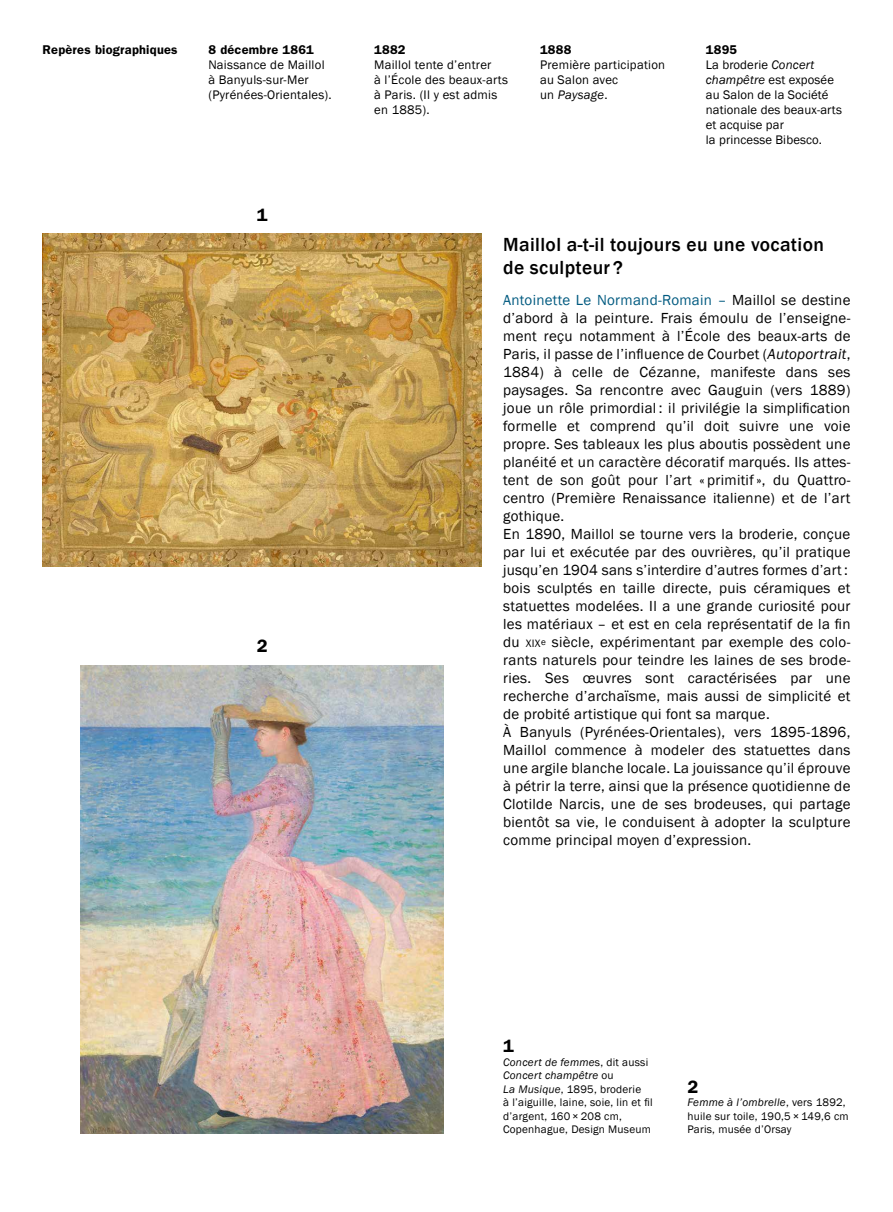
<style>
.page{position:relative;width:893px;height:1212px;background:#fff}
.page>*{position:absolute;margin:0;border:0;box-sizing:border-box;transform-origin:0 0}
.t1{font:500 19.5px/22.5px "Franklin Gothic";letter-spacing:.02em;color:#000}
.t2{font:600 18px "Franklin Gothic";color:#000}
.t3{font:15px/18px "Franklin Gothic";letter-spacing:.02em;color:#000}
.t4{font:12.75px/15px "Franklin Gothic";letter-spacing:.02em;color:#000}
.t5{font:600 12.75px "Franklin Gothic";letter-spacing:.02em;color:#000}
.t6{font:11.25px/13.5px "Franklin Gothic";letter-spacing:.02em;color:#000}
.s1{font-style:italic}
.s2{font-weight:600}
.s3{color:#005a80}
.s4{font-size:10.95px}
</style>
<div class="page">
<img style="left:81px;top:665px;width:362px;height:468px">
<img style="left:43px;top:234px;width:439px;height:332px">
<p class="t5" style="left:43px;top:42px;width:137px">Repères biographiques</p>
<p class="t5" style="left:208px;top:42px;width:107px">8 décembre 1861</p>
<p class="t4" style="left:208px;top:58px;width:125px">Naissance de Maillol à Banyuls-sur-Mer (Pyrénées-Orientales).</p>
<p class="t2" style="left:257px;top:204px;width:12px">1</p>
<p class="t2" style="left:257px;top:635px;width:12px">2</p>
<p class="t5" style="left:374px;top:42px;width:33px">1882</p>
<p class="t4" style="left:374px;top:58px;width:135px">Maillol tente d’entrer<br>à l’École des beaux-arts à Paris. (Il y est admis en 1885).</p>
<p class="t5" style="left:540px;top:42px;width:33px">1888</p>
<p class="t4" style="left:540px;top:58px;width:127px">Première participation au Salon avec<br>un <span class="s1">Paysage</span>.</p>
<p class="t4" style="left:706px;top:43px;width:138px"><span class="s2">1895<br></span>La broderie <span class="s1">Concert champêtre</span> est exposée au Salon de la Société nationale des beaux-arts et acquise par<br>la princesse Bibesco.</p>
<h1 class="t1" style="left:503px;top:234px;width:322px">Maillol a-t-il toujours eu une vocation de sculpteur ?</h1>
<p class="t3" style="left:503px;top:292px;width:349px"><span class="s3">Antoinette Le Normand-Romain –</span> Maillol se destine d’abord à la peinture. Frais émoulu de l’enseigne&shy;ment reçu notamment à l’École des beaux-arts de Paris, il passe de l’influence de Courbet (<span class="s1">Autoportrait</span>, 1884) à celle de Cézanne, manifeste dans ses paysages. Sa rencontre avec Gauguin (vers 1889) joue un rôle primordial : il privilégie la simplification formelle et comprend qu’il doit suivre une voie propre. Ses tableaux les plus aboutis possèdent une planéité et un caractère décoratif marqués. Ils attes&shy;tent de son goût pour l’art « primitif», du Quattro&shy;centro (Première Renaissance italienne) et de l’art gothique.<br>En 1890, Maillol se tourne vers la broderie, conçue par lui et exécutée par des ouvrières, qu’il pratique jusqu’en 1904 sans s’interdire d’autres formes d’art: bois sculptés en taille directe, puis céramiques et statuettes modelées. Il a une grande curiosité pour les matériaux – et est en cela représentatif de la fin du <span class="s4">xix</span><sup>e</sup> siècle, expérimentant par exemple des colo&shy;rants naturels pour teindre les laines de ses brode&shy;ries. Ses œuvres sont caractérisées par une recherche d’archaïsme, mais aussi de simplicité et de probité artistique qui font sa marque.<br>À Banyuls (Pyrénées-Orientales), vers 1895-1896, Maillol commence à modeler des statuettes dans une argile blanche locale. La jouissance qu’il éprouve à pétrir la terre, ainsi que la présence quotidienne de Clotilde Narcis, une de ses brodeuses, qui partage bientôt sa vie, le conduisent à adopter la sculpture comme principal moyen d’expression.</p>
<p class="t2" style="left:503px;top:1035px;width:12px">1</p>
<p class="t6" style="left:503px;top:1056px;width:151px"><span class="s1">Concert de femme</span>s, dit aussi<br><span class="s1">Concert champêtre</span> ou<br><span class="s1">La Musique</span>, 1895, broderie<br>à l’aiguille, laine, soie, lin et fil d’argent, 160 × 208 cm,<br>Copenhague, Design Museum</p>
<p class="t2" style="left:687px;top:1076px;width:12px">2</p>
<p class="t6" style="left:687px;top:1096px;width:163px"><span class="s1">Femme à l’ombrelle</span>, vers 1892, huile sur toile, 190,5 × 149,6 cm<br>Paris, musée d’Orsay</p>
</div>
